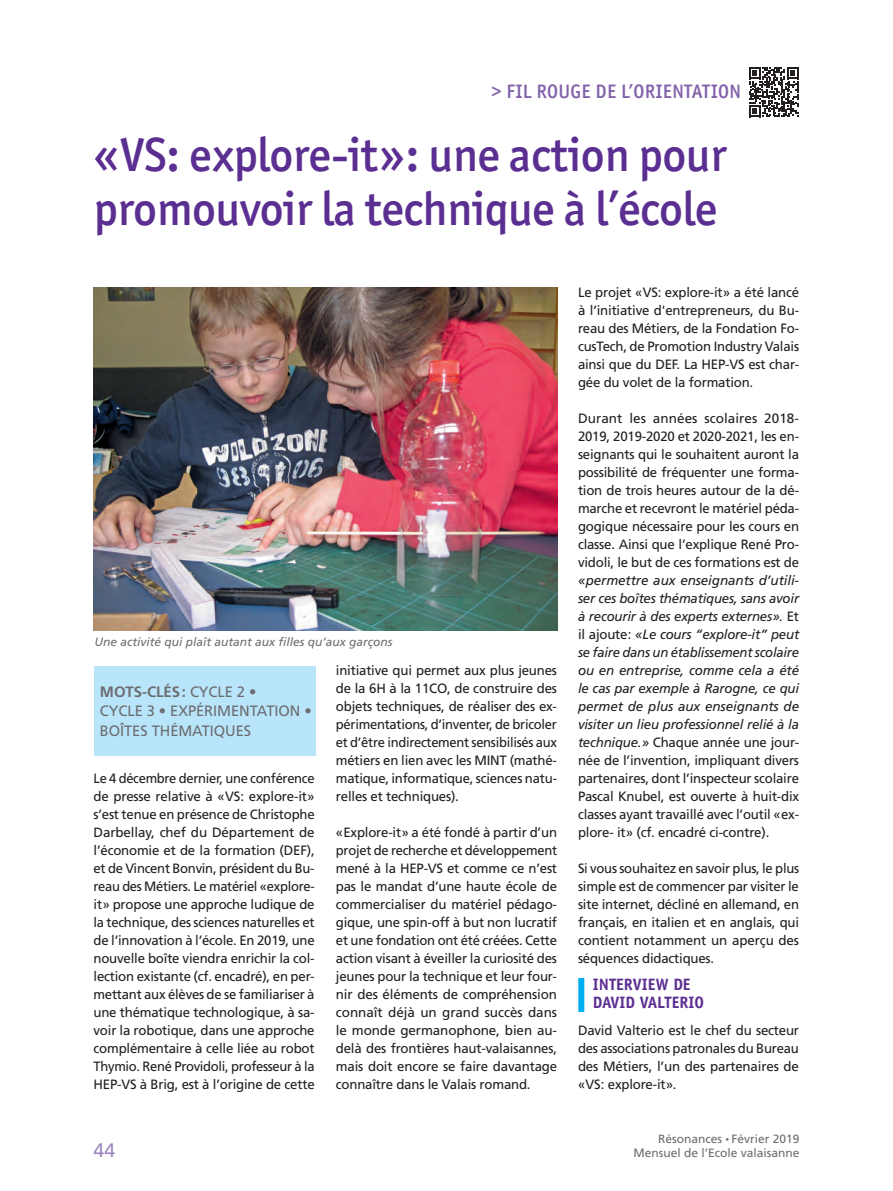
<style>
.page{position:relative;width:893px;height:1191px;background:#fff}
.page>*{position:absolute;margin:0;border:0;box-sizing:border-box;transform-origin:0 0}
.t1{font:500 48px/54px "Officina San ITC";letter-spacing:-.01em;color:#5b2e91}
.t2{font:500 19.5px "Officina San ITC";letter-spacing:.02em;color:#8161aa}
.t3{font:19.5px "Univers LT Std";color:#9c85bd}
.t4{font:700 16.5px/18px "Officina Sans Std";color:#5b2e91}
.t5{font:15px/19.5px "Frutiger";letter-spacing:-.005em;color:#6c6d70}
.t6{font:13.5px/18px "Frutiger";letter-spacing:-.015em;color:#231f20;text-align:justify}
.t7{font:13.5px/18px "Frutiger";letter-spacing:-.015em;color:#231f20;text-align:justify;scale:.96 1}
.t8{font:italic 13.5px/18px "Frutiger";letter-spacing:-.015em;color:#231f20;text-align:justify}
.t9{font:12px "Frutiger";color:#6c6d70}
.t10{font:italic 12px "Frutiger";color:#6c6d70}
.s1{font-weight:700}
.s2{font-style:normal}
.s3{font-size:7.5px}
</style>
<div class="page">
<div style="left:94px;top:665px;width:222px;height:90px;background:#b9e5fa"></div>
<img style="left:94px;top:287px;width:463px;height:343px">
<div style="left:578px;top:978px;width:6px;height:34px;background:#00aeef"></div>
<svg style="left:749px;top:67px;width:50px;height:50px"></svg>
<h2 class="t2" style="left:492px;top:80px;width:251px">&gt; FIL ROUGE DE L’ORIENTATION</h2>
<h1 class="t1" style="left:94px;top:127px;width:634px">«VS: explore-it»: une action pour promouvoir la technique à l’école</h1>
<p class="t10" style="left:94px;top:635px;width:300px">Une activité qui plaît autant aux filles qu’aux garçons</p>
<p class="t5" style="left:100px;top:682px;width:213px"><span class="s1">MOTS-CLÉS:</span> CYCLE 2 •<br>CYCLE 3 • EXPÉRIMENTATION •<br>BOÎTES THÉMATIQUES</p>
<p class="t7" style="left:94px;top:769px;width:232px">Le 4 décembre dernier, une conférence de presse relative à «VS: explore-it» s’est tenue en présence de Christophe Darbellay, chef du Département de l’économie et de la formation (DEF), et de Vincent Bonvin, président du Bu&shy;reau des Métiers. Le matériel «explore&shy;it» propose une approche ludique de la technique, des sciences naturelles et de l’innovation à l’école. En 2019, une nouvelle boîte viendra enrichir la col&shy;lection existante (cf. encadré), en per&shy;mettant aux élèves de se familiariser à une thématique technologique, à sa&shy;voir la robotique, dans une approche complémentaire à celle liée au robot Thymio. René Providoli, professeur à la HEP-VS à Brig, est à l’origine de cette</p>
<p class="t6" style="left:336px;top:661px;width:223px">initiative qui permet aux plus jeunes de la 6H à la 11CO, de construire des objets techniques, de réaliser des ex&shy;périmentations, d’inventer, de bricoler et d’être indirectement sensibilisés aux métiers en lien avec les MINT (mathé&shy;matique, informatique, sciences natu&shy;relles et techniques).</p>
<p class="t6" style="left:336px;top:823px;width:223px">«Explore-it» a été fondé à partir d’un projet de recherche et développement mené à la HEP-VS et comme ce n’est pas le mandat d’une haute école de commercialiser du matériel pédago&shy;gique, une spin-off à but non lucratif et une fondation ont été créées. Cette action visant à éveiller la curiosité des jeunes pour la technique et leur four&shy;nir des éléments de compréhension connaît déjà un grand succès dans le monde germanophone, bien au&shy;delà des frontières haut-valaisannes, mais doit encore se faire davantage connaître dans le Valais romand.</p>
<p class="t6" style="left:578px;top:283px;width:223px">Le projet «VS: explore-it» a été lancé à l’initiative d'entrepreneurs, du Bu&shy;reau des Métiers, de la Fondation Fo&shy;cusTech, de Promotion Industry Valais ainsi que du DEF. La HEP-VS est char&shy;gée du volet de la formation.</p>
<p class="t6" style="left:578px;top:409px;width:223px">Durant les années scolaires 2018- 2019, 2019-2020 et 2020-2021, les en&shy;seignants qui le souhaitent auront la possibilité de fréquenter une forma&shy;tion de trois heures autour de la dé&shy;marche et recevront le matériel péda&shy;gogique nécessaire pour les cours en classe. Ainsi que l’explique René Pro&shy;vidoli, le but de ces formations est de</p>
<p class="t8" style="left:578px;top:571px;width:223px">«permettre aux enseignants d’utili&shy;ser ces boîtes thématiques, sans avoir à recourir à des experts externes». <span class="s2">Et il ajoute:</span> «Le cours “explore-it” peut se faire dans un établissement scolaire ou en entreprise, comme cela a été le cas par exemple à Rarogne, ce qui permet de plus aux enseignants de visiter un lieu professionnel relié à la technique.» <span class="s2">Chaque année une jour&shy;née de l’invention, impliquant divers partenaires, dont l’inspecteur scolaire Pascal Knubel, est ouverte à huit-dix classes ayant travaillé avec l’outil «ex&shy;plore- it» (cf. encadré ci-contre).</span></p>
<p class="t6" style="left:578px;top:859px;width:223px">Si vous souhaitez en savoir plus, le plus simple est de commencer par visiter le site internet, décliné en allemand, en français, en italien et en anglais, qui contient notamment un aperçu des séquences didactiques.</p>
<p class="t4" style="left:593px;top:975px;width:113px">INTERVIEW DE<br>DAVID VALTERIO</p>
<p class="t6" style="left:578px;top:1021px;width:223px">David Valterio est le chef du secteur des associations patronales du Bureau des Métiers, l’un des partenaires de «VS: explore-it».</p>
<p class="t9" style="left:658px;top:1131px;width:143px">Résonances <span class="s3">•</span> Février 2019</p>
<h2 class="t3" style="left:94px;top:1138px;width:23px">44</h2>
<p class="t9" style="left:633px;top:1145px;width:168px">Mensuel de l’Ecole valaisanne</p>
</div>
